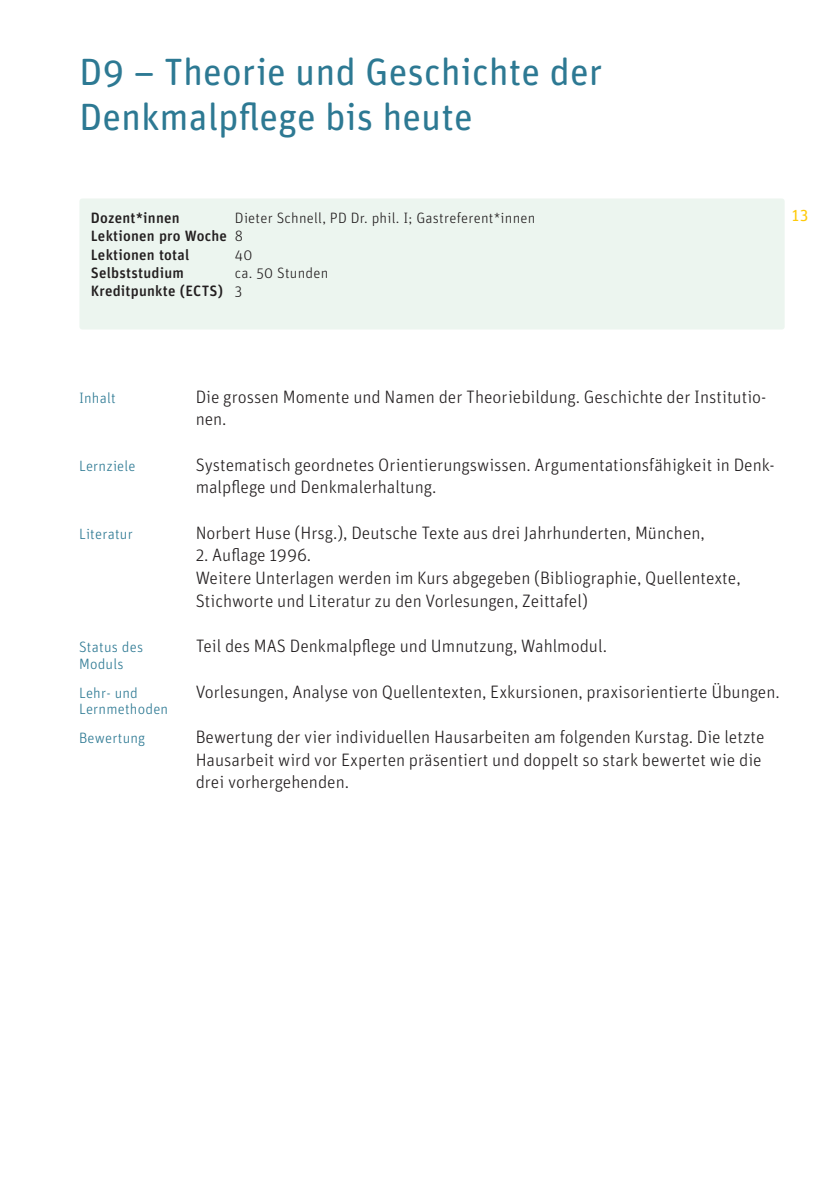
<style>
.page{position:relative;width:840px;height:1191px;background:#fff}
.page>*{position:absolute;margin:0;border:0;box-sizing:border-box;transform-origin:0 0}
.Haupttitel{font:38px/45.4px "Unit Rounded Pro";color:#2d7993}
.Grundtext{font:300 18px/22.6px "Unit Rounded Pro";color:#231f20}
.t1{font:16px "Unit Rounded Pro";color:#feca0a}
.Infotext{font:500 15px "Unit Rounded Pro";letter-spacing:.015em;color:#231f20}
.Gliederung{font:300 15px/16.6px "Unit Rounded Pro";letter-spacing:.015em;color:#2d7993}
.Infotext-2{font:300 15px "Unit Rounded Pro";letter-spacing:.015em;color:#231f20}
.s1{font-weight:300}
</style>
<div class="page">
<div style="left:79px;top:198px;width:705px;height:131px;background:#ecf5ef;border-radius:3px"></div>
<p class="Haupttitel" style="left:79px;top:47px;width:524px">D9 – Theorie und Geschichte der<br>Denkmalpflege bis heute</p>
<p class="Infotext" style="left:91px;top:207px;width:90px">Dozent*innen</p>
<p class="Infotext-2" style="left:235px;top:208px;width:302px">Dieter Schnell, PD Dr. phil. I; Gastreferent*innen</p>
<p class="Infotext" style="left:91px;top:225px;width:154px">Lektionen pro Woche <span class="s1">8</span></p>
<p class="Infotext" style="left:91px;top:244px;width:100px">Lektionen total</p>
<p class="Infotext-2" style="left:235px;top:245px;width:19px">40</p>
<p class="Infotext" style="left:91px;top:262px;width:95px">Selbststudium</p>
<p class="Infotext-2" style="left:235px;top:263px;width:95px">ca. 50 Stunden</p>
<p class="Infotext" style="left:91px;top:280px;width:153px">Kreditpunkte (ECTS) <span class="s1">3</span></p>
<p class="t1" style="left:790px;top:205px;width:19px">13</p>
<p class="Gliederung" style="left:79px;top:389px;width:38px">Inhalt</p>
<p class="Gliederung" style="left:79px;top:457px;width:58px">Lernziele</p>
<p class="Gliederung" style="left:79px;top:525px;width:55px">Literatur</p>
<p class="Gliederung" style="left:79px;top:638px;width:66px">Status des<br>Moduls</p>
<p class="Gliederung" style="left:79px;top:684px;width:91px">Lehr- und<br>Lernmethoden</p>
<p class="Gliederung" style="left:79px;top:729px;width:68px">Bewertung</p>
<p class="Grundtext" style="left:195px;top:385px;width:572px">Die grossen Momente und Namen der Theoriebildung. Geschichte der Institutio&shy;nen.</p>
<p class="Grundtext" style="left:195px;top:453px;width:580px">Systematisch geordnetes Orientierungswissen. Argumentationsfähigkeit in Denk&shy;malpflege und Denkmalerhaltung.</p>
<p class="Grundtext" style="left:195px;top:521px;width:510px">Norbert Huse (Hrsg.), Deutsche Texte aus drei Jahrhunderten, München,</p>
<p class="Grundtext" style="left:195px;top:543px;width:117px">2. Auflage 1996.</p>
<p class="Grundtext" style="left:195px;top:566px;width:546px">Weitere Unterlagen werden im Kurs abgegeben (Bibliographie, Quellentexte,<br>Stichworte und Literatur zu den Vorlesungen, Zeittafel)</p>
<p class="Grundtext" style="left:195px;top:634px;width:413px">Teil des MAS Denkmalpflege und Umnutzung, Wahlmodul.</p>
<p class="Grundtext" style="left:195px;top:679px;width:585px">Vorlesungen, Analyse von Quellentexten, Exkursionen, praxisorientierte Übungen.</p>
<p class="Grundtext" style="left:195px;top:725px;width:570px">Bewertung der vier individuellen Hausarbeiten am folgenden Kurstag. Die letzte<br>Hausarbeit wird vor Experten präsentiert und doppelt so stark bewertet wie die drei vorhergehenden.</p>
</div>
